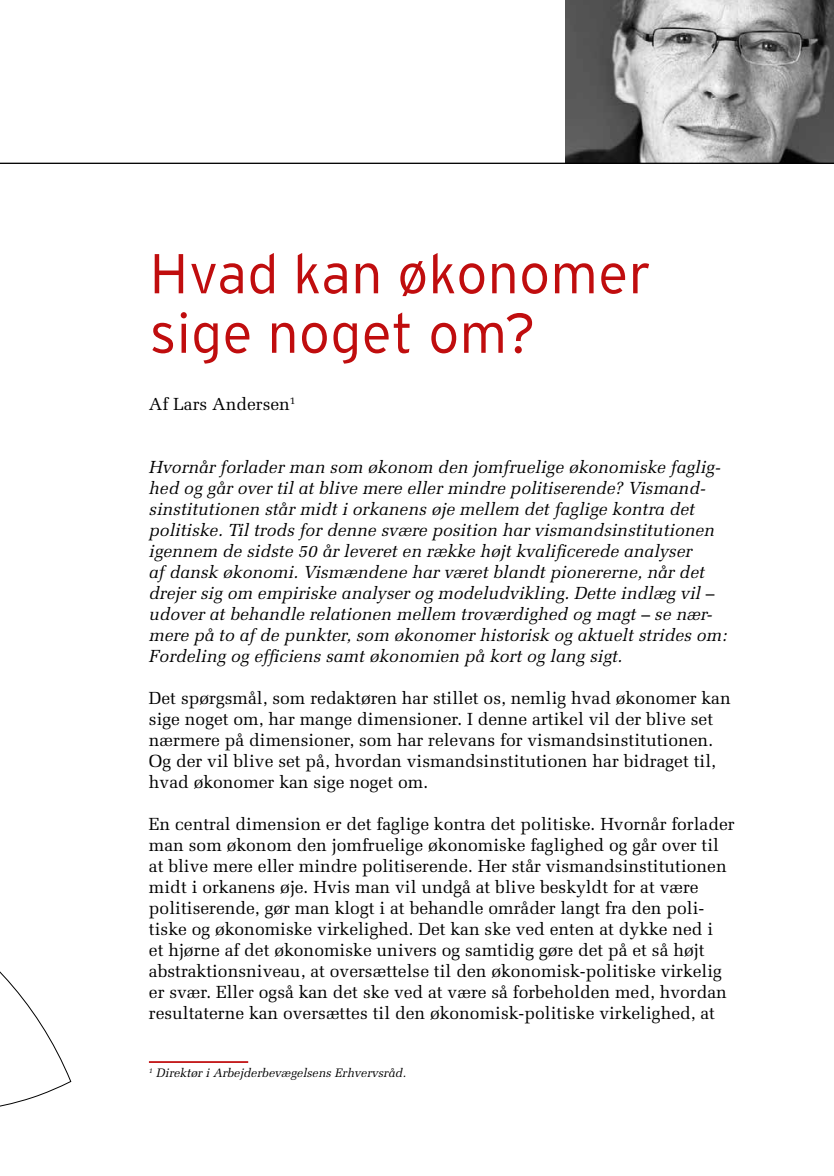
<style>
.page{position:relative;width:834px;height:1176px;background:#fff}
.page>*{position:absolute;margin:0;border:0;box-sizing:border-box;transform-origin:0 0}
.t1{font:300 56px/59.5px "Interstate";letter-spacing:-.01em;color:#c00d0e}
.t2{font:17.5px/21px "Melior";color:#000}
.t3{font:italic 17.5px/21px "Melior";color:#000}
.t4{font:italic 12.25px "Melior";color:#000}
</style>
<div class="page">
<img style="left:566px;top:0;width:267px;height:163px">
<hr style="left:0;top:163px;width:833px;height:1px;background:#000">
<hr style="left:0;top:0;width:1px;height:1076px;background:#c00d0e">
<hr style="left:149px;top:1061px;width:99px;height:2px;background:#c00d0e">
<svg style="left:0;top:830px;width:72px;height:277px"></svg>
<h1 class="t1" style="left:149px;top:243px;width:504px">Hvad kan økonomer sige noget om?</h1>
<p class="t2" style="left:149px;top:393px;width:148px">Af Lars Andersen<sup>1</sup></p>
<p class="t3" style="left:149px;top:456px;width:579px">Hvornår forlader man som økonom den jomfruelige økonomiske faglig&shy;hed og går over til at blive mere eller mindre politiserende? Vismand&shy;sinstitutionen står midt i orkanens øje mellem det faglige kontra det politiske. Til trods for denne svære position har vismandsinstitutionen igennem de sidste 50 år leveret en række højt kvalificerede analyser<br>af dansk økonomi. Vismændene har været blandt pionererne, når det drejer sig om empiriske analyser og modeludvikling. Dette indlæg vil – udover at behandle relationen mellem troværdighed og magt – se nær&shy;mere på to af de punkter, som økonomer historisk og aktuelt strides om:<br>Fordeling og efficiens samt økonomien på kort og lang sigt.</p>
<p class="t2" style="left:149px;top:687px;width:583px">Det spørgsmål, som redaktøren har stillet os, nemlig hvad økonomer kan sige noget om, har mange dimensioner. I denne artikel vil der blive set nærmere på dimensioner, som har relevans for vismandsinstitutionen.<br>Og der vil blive set på, hvordan vismandsinstitutionen har bidraget til, hvad økonomer kan sige noget om.</p>
<p class="t2" style="left:149px;top:813px;width:587px">En central dimension er det faglige kontra det politiske. Hvornår forlader man som økonom den jomfruelige økonomiske faglighed og går over til at blive mere eller mindre politiserende. Her står vismandsinstitutionen midt i orkanens øje. Hvis man vil undgå at blive beskyldt for at være politiserende, gør man klogt i at behandle områder langt fra den poli&shy;tiske og økonomiske virkelighed. Det kan ske ved enten at dykke ned i<br>et hjørne af det økonomiske univers og samtidig gøre det på et så højt abstraktionsniveau, at oversættelse til den økonomisk-politiske virkelig er svær. Eller også kan det ske ved at være så forbeholden med, hvordan resultaterne kan oversættes til den økonomisk-politiske virkelighed, at</p>
<p class="t4" style="left:149px;top:1065px;width:258px"><sup>1</sup> Direktør i Arbejderbevægelsens Erhvervsråd.</p>
</div>
